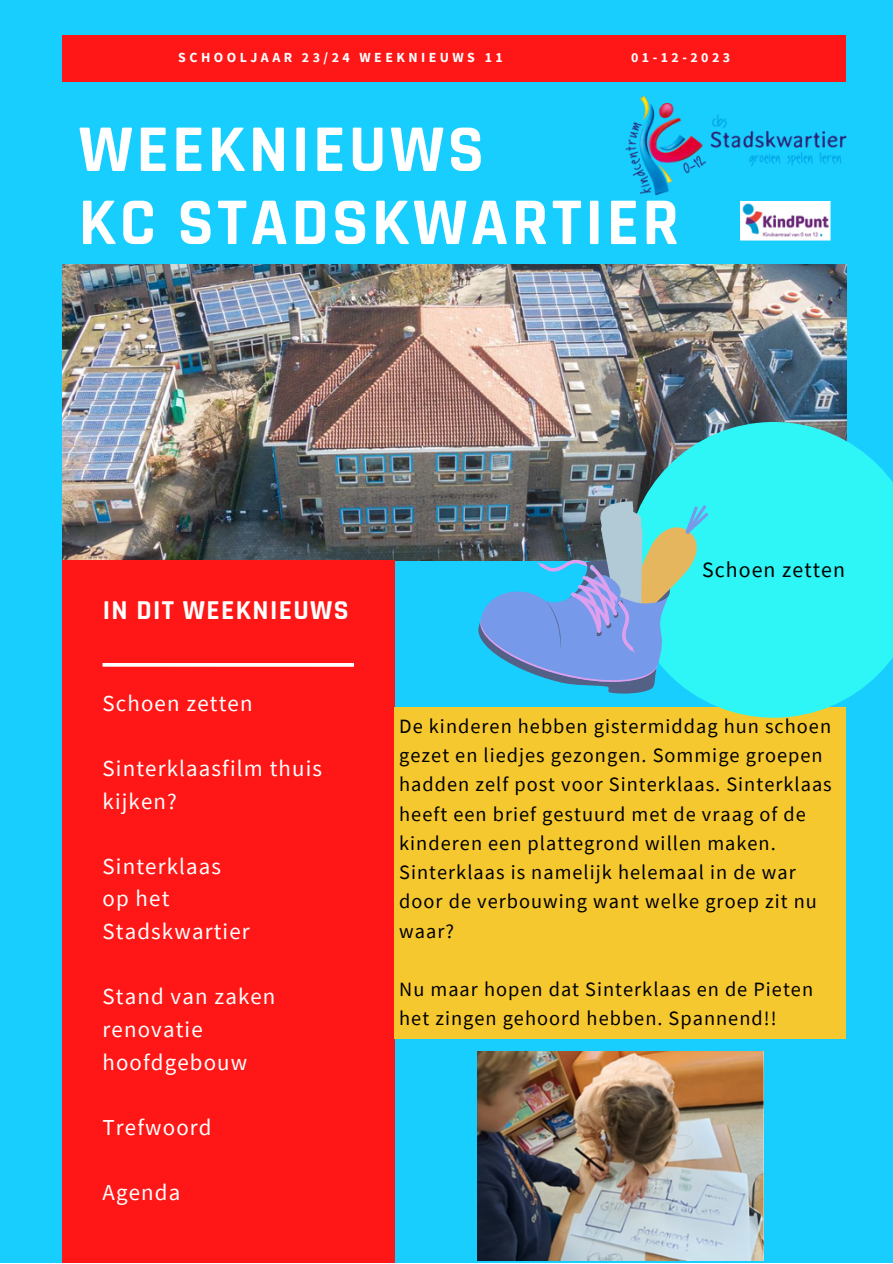
<style>
.page{position:relative;width:893px;height:1264px;background:#fff}
.page>*{position:absolute;margin:0;border:0;box-sizing:border-box;transform-origin:0 0}
.t1{font:700 67.5px "Rajdhani";letter-spacing:.05em;color:#fff}
.t2{font:700 27.6px "Rajdhani";letter-spacing:.05em;color:#fff}
.t3{font:22.8px/32.5px "Source Sans Pro";letter-spacing:.05em;color:#fff}
.t4{font:21.75px "Source Sans Pro";letter-spacing:.05em;color:#000}
.t5{font:20.25px/29.2px "Source Sans Pro";letter-spacing:.05em;color:#000}
.t6{font:700 13.8px "Source Sans Pro";letter-spacing:.25em;color:#fff}
</style>
<div class="page">
<div style="left:0;top:0;width:892px;height:1262px;background:#18ceff"></div>
<div style="left:62px;top:36px;width:784px;height:46px;background:#ff1616"></div>
<img style="left:625px;top:95px;width:221px;height:107px">
<img style="left:62px;top:265px;width:784px;height:295px">
<div style="left:62px;top:560px;width:333px;height:702px;background:#ff1616"></div>
<hr style="left:102px;top:663px;width:252px;height:3px;background:#fff">
<img style="left:740px;top:202px;width:90px;height:38px">
<div style="left:394px;top:707px;width:452px;height:331px;background:#f6c82f"></div>
<svg style="left:625px;top:422px;width:267px;height:295px;background:#35e6e6"></svg>
<img style="left:478px;top:1051px;width:285px;height:209px">
<svg style="left:478px;top:500px;width:230px;height:195px"></svg>
<p class="t6" style="left:178px;top:49px;width:326px">SCHOOLJAAR 23/24 WEEKNIEUWS 11</p>
<p class="t6" style="left:631px;top:49px;width:100px">01-12-2023</p>
<p class="t1" style="left:79px;top:108px;width:407px">WEEKNIEUWS</p>
<p class="t1" style="left:79px;top:181px;width:602px">KC STADSKWARTIER</p>
<p class="t2" style="left:103px;top:593px;width:247px">IN DIT WEEKNIEUWS</p>
<p class="t3" style="left:103px;top:686px;width:151px">Schoen zetten</p>
<p class="t4" style="left:702px;top:555px;width:144px">Schoen zetten</p>
<p class="t3" style="left:103px;top:751px;width:221px">Sinterklaasfilm thuis kijken?</p>
<p class="t3" style="left:103px;top:849px;width:120px">Sinterklaas</p>
<p class="t3" style="left:102px;top:882px;width:68px">op het</p>
<p class="t3" style="left:102px;top:914px;width:149px">Stadskwartier</p>
<p class="t3" style="left:102px;top:979px;width:174px">Stand van zaken renovatie hoofdgebouw</p>
<p class="t3" style="left:102px;top:1110px;width:111px">Trefwoord</p>
<p class="t3" style="left:102px;top:1175px;width:79px">Agenda</p>
<p class="t5" style="left:399px;top:711px;width:434px">De kinderen hebben gistermiddag hun schoen gezet en liedjes gezongen. Sommige groepen hadden zelf post voor Sinterklaas. Sinterklaas heeft een brief gestuurd met de vraag of de kinderen een plattegrond willen maken.<br>Sinterklaas is namelijk helemaal in de war door de verbouwing want welke groep zit nu waar?</p>
<p class="t5" style="left:399px;top:974px;width:415px">Nu maar hopen dat Sinterklaas en de Pieten het zingen gehoord hebben. Spannend!!</p>
</div>
